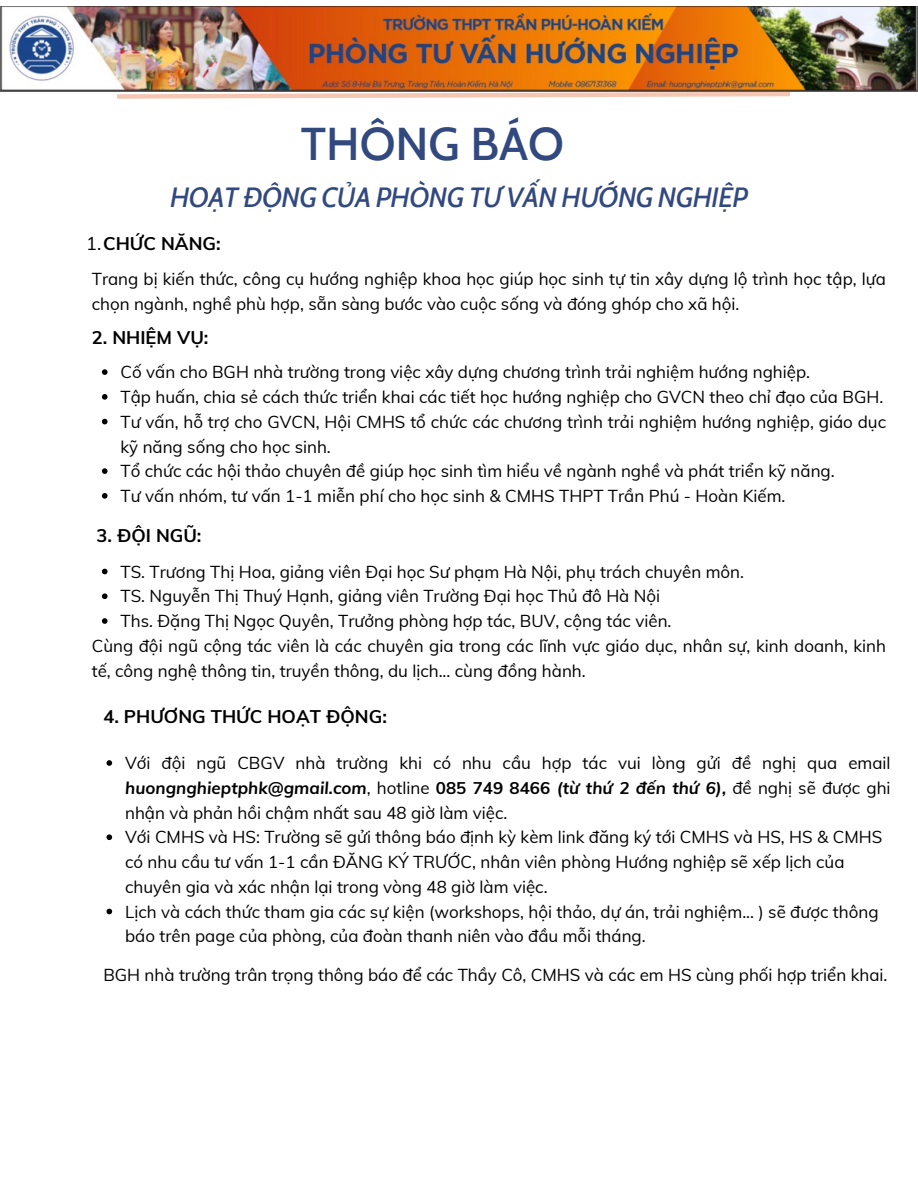
<style>
.page{position:relative;width:918px;height:1188px;background:#fff}
.page>*{position:absolute;margin:0;border:0;box-sizing:border-box;transform-origin:0 0}
.t1{font:500 46.8px "Cabin";color:#32497f}
.t2{font:italic 500 27.75px "Cabin";letter-spacing:-.02em;color:#32497f}
.t3{font:700 18.3px "Muli";color:#000001}
.t4{font:16.95px/24.8px "Muli";color:#000001}
.s1{font-weight:400}
.s2{font-weight:700;font-style:italic}
.s3{font-weight:700}
</style>
<div class="page">
<svg style="left:117px;top:92px;width:673px;height:7px"></svg>
<img style="left:0;top:6px;width:918px;height:86px">
<svg style="left:102px;top:369px;width:6px;height:6px"></svg>
<svg style="left:102px;top:394px;width:6px;height:6px"></svg>
<svg style="left:102px;top:419px;width:6px;height:5px"></svg>
<svg style="left:102px;top:468px;width:6px;height:6px"></svg>
<svg style="left:102px;top:493px;width:6px;height:6px"></svg>
<svg style="left:102px;top:569px;width:6px;height:5px"></svg>
<svg style="left:102px;top:593px;width:6px;height:6px"></svg>
<svg style="left:102px;top:618px;width:6px;height:6px"></svg>
<svg style="left:107px;top:760px;width:5px;height:6px"></svg>
<svg style="left:107px;top:834px;width:5px;height:6px"></svg>
<svg style="left:107px;top:909px;width:5px;height:5px"></svg>
<p class="t1" style="left:301px;top:115px;width:265px">THÔNG BÁO</p>
<p class="t2" style="left:170px;top:180px;width:579px">HOẠT ĐỘNG CỦA PHÒNG TƯ VẤN HƯỚNG NGHIỆP</p>
<p class="t3" style="left:86px;top:232px;width:136px"><span class="s1">1.</span>CHỨC NĂNG:</p>
<h3 class="t4" style="left:92px;top:266px;width:796px">Trang bị kiến thức, công cụ hướng nghiệp khoa học giúp học sinh tự tin xây dựng lộ trình học tập, lựa chọn ngành, nghề phù hợp, sẵn sàng bước vào cuộc sống và đóng ghóp cho xã hội.</h3>
<p class="t3" style="left:92px;top:326px;width:118px">2. NHIỆM VỤ:</p>
<h1 class="t4" style="left:121px;top:360px;width:691px">Cố vấn cho BGH nhà trường trong việc xây dựng chương trình trải nghiệm hướng nghiệp.</h1>
<h2 class="t4" style="left:121px;top:384px;width:764px">Tập huấn, chia sẻ cách thức triển khai các tiết học hướng nghiệp cho GVCN theo chỉ đạo của BGH.</h2>
<p class="t4" style="left:121px;top:409px;width:767px">Tư vấn, hỗ trợ cho GVCN, Hội CMHS tổ chức các chương trình trải nghiệm hướng nghiệp, giáo dục kỹ năng sống cho học sinh.</p>
<p class="t4" style="left:121px;top:459px;width:716px">Tổ chức các hội thảo chuyên đề giúp học sinh tìm hiểu về ngành nghề và phát triển kỹ năng.</p>
<h3 class="t4" style="left:121px;top:483px;width:666px">Tư vấn nhóm, tư vấn 1-1 miễn phí cho học sinh &amp; CMHS THPT Trần Phú - Hoàn Kiếm.</h3>
<p class="t3" style="left:96px;top:523px;width:107px">3. ĐỘI NGŨ:</p>
<p class="t4" style="left:121px;top:559px;width:625px">TS. Trương Thị Hoa, giảng viên Đại học Sư phạm Hà Nội, phụ trách chuyên môn.</p>
<p class="t4" style="left:121px;top:584px;width:541px">TS. Nguyễn Thị Thuý Hạnh, giảng viên Trường Đại học Thủ đô Hà Nội</p>
<p class="t4" style="left:121px;top:608px;width:552px">Ths. Đặng Thị Ngọc Quyên, Trưởng phòng hợp tác, BUV, cộng tác viên.</p>
<p class="t4" style="left:92px;top:633px;width:796px">Cùng đội ngũ cộng tác viên là các chuyên gia trong các lĩnh vực giáo dục, nhân sự, kinh doanh, kinh tế, công nghệ thông tin, truyền thông, du lịch... cùng đồng hành.</p>
<p class="t3" style="left:103px;top:705px;width:285px">4. PHƯƠNG THỨC HOẠT ĐỘNG:</p>
<p class="t4" style="left:125px;top:750px;width:767px;text-align:justify">Với đội ngũ CBGV nhà trường khi có nhu cầu hợp tác vui lòng gửi đề nghị qua email <span class="s2">huongnghieptphk@gmail.com</span>, hotline <span class="s3">085 749 8466</span> <span class="s2">(từ thứ 2 đến thứ 6),</span> đề nghị sẽ được ghi nhận và phản hồi chậm nhất sau 48 giờ làm việc.</p>
<p class="t4" style="left:125px;top:825px;width:759px">Với CMHS và HS: Trường sẽ gửi thông báo định kỳ kèm link đăng ký tới CMHS và HS, HS &amp; CMHS có nhu cầu tư vấn 1-1 cần ĐĂNG KÝ TRƯỚC, nhân viên phòng Hướng nghiệp sẽ xếp lịch của chuyên gia và xác nhận lại trong vòng 48 giờ làm việc.</p>
<p class="t4" style="left:125px;top:899px;width:755px">Lịch và cách thức tham gia các sự kiện (workshops, hội thảo, dự án, trải nghiệm... ) sẽ được thông báo trên page của phòng, của đoàn thanh niên vào đầu mỗi tháng.</p>
<p class="t4" style="left:103px;top:962px;width:786px">BGH nhà trường trân trọng thông báo để các Thầy Cô, CMHS và các em HS cùng phối hợp triển khai.</p>
</div>
